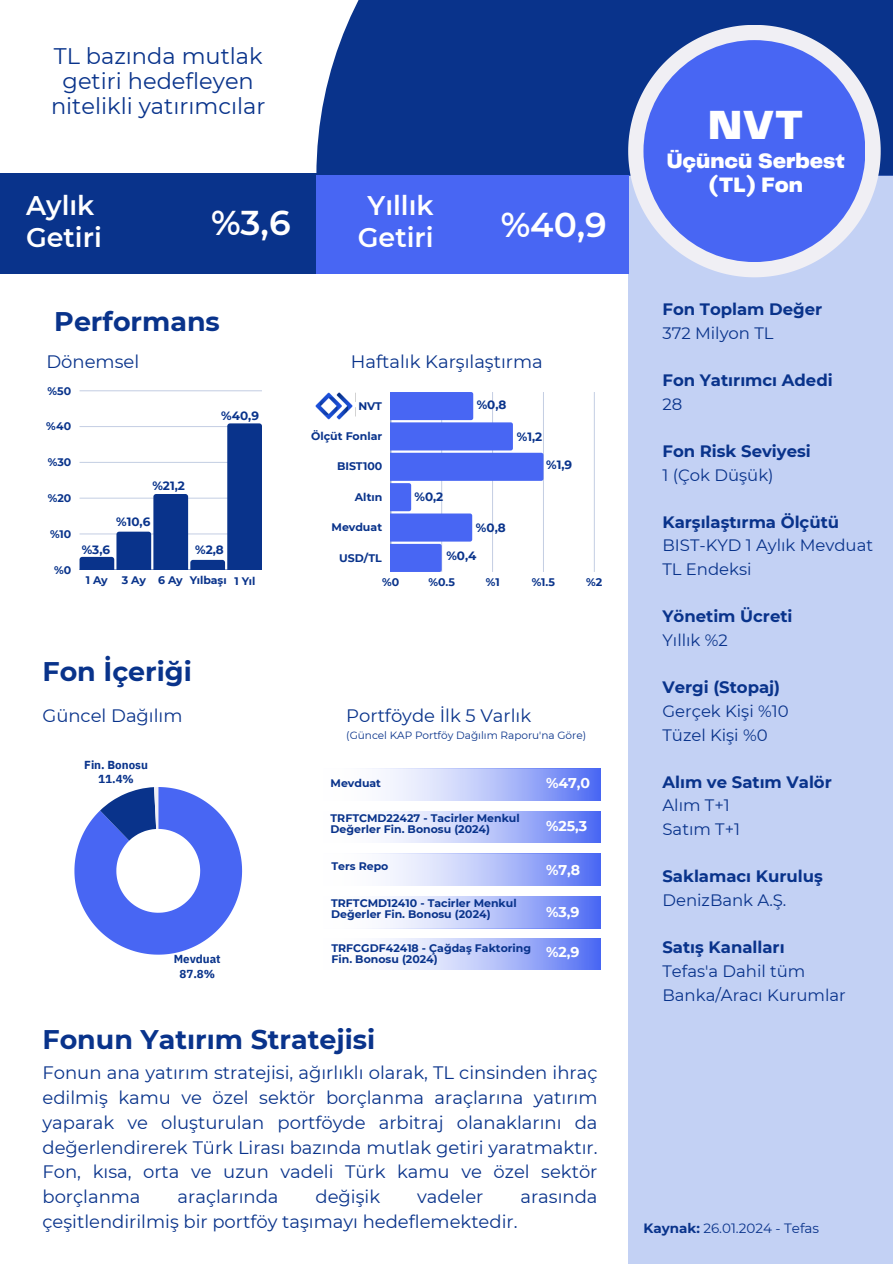
<style>
.page{position:relative;width:893px;height:1264px;background:#fff}
.page>*{position:absolute;margin:0;border:0;box-sizing:border-box;transform-origin:0 0}
.t1{font:900 42.3px "Telegraf";color:#fff}
.t2{font:600 34.35px "Montserrat";color:#fff}
.t3{font:700 26.85px "Montserrat";color:#09338b}
.t4{font:600 26.85px/31.5px "Montserrat";color:#fff}
.t5{font:22.5px/24.8px "Montserrat";color:#09338b;text-align:center}
.t6{font:900 21.75px/23.5px "Telegraf";color:#fff;text-align:center}
.t7{font:18px/24.8px "Montserrat";color:#09338b;text-align:justify}
.t8{font:700 16.5px/23.7px "Montserrat";color:#09338b}
.t9{font:16.5px/23.7px "Montserrat";color:#09338b}
.t10{font:700 14.1px "Montserrat";color:#fff}
.t11{font:13.5px "Montserrat";color:#09338b}
.t12{font:700 12px "Montserrat";color:#09338b}
.t13{font:700 11.55px/14.1px "IBM Plex Sans";color:#09338b;text-align:center}
.t14{font:700 10.95px/10.9px "Montserrat";color:#09338b}
.t15{font:10.5px "Montserrat";color:#09338b}
.s1{font-weight:400}
.s2{font-weight:700}
</style>
<div class="page">
<div style="left:316px;top:0;width:576px;height:176px;background:#09338b"></div>
<div style="left:628px;top:176px;width:264px;height:1087px;background:#c3d1f4"></div>
<svg style="left:628px;top:25px;width:252px;height:252px"></svg>
<div style="left:643px;top:40px;width:222px;height:222px;background:#4866f3;border-radius:50%"></div>
<div style="left:0;top:174px;width:316px;height:100px;background:#09338b"></div>
<div style="left:316px;top:176px;width:312px;height:98px;background:#4866f3"></div>
<hr style="left:79px;top:390px;width:183px;height:1px;background:#09338b">
<hr style="left:79px;top:569px;width:183px;height:1px;background:#09338b">
<svg style="left:79px;top:423px;width:183px;height:146px"></svg>
<svg style="left:386px;top:811px;width:214px;height:31px;background:#b0bdf9"></svg>
<svg style="left:368px;top:853px;width:232px;height:32px"></svg>
<svg style="left:386px;top:896px;width:214px;height:32px;background:#b0bdf9"></svg>
<svg style="left:386px;top:938px;width:214px;height:31px;background:#b0bdf9"></svg>
<svg style="left:386px;top:769px;width:214px;height:31px;background:#b0bdf9"></svg>
<hr style="left:543px;top:392px;width:1px;height:180px;background:#09338b">
<hr style="left:594px;top:392px;width:1px;height:180px;background:#09338b">
<hr style="left:390px;top:392px;width:1px;height:180px;background:#09338b">
<svg style="left:391px;top:392px;width:152px;height:180px"></svg>
<img style="left:315px;top:392px;width:38px;height:27px">
<svg style="left:74px;top:787px;width:168px;height:167px"></svg>
<p class="t5" style="left:51px;top:44px;width:216px">TL bazında mutlak getiri hedefleyen nitelikli yatırımcılar</p>
<h5 class="t4" style="left:26px;top:190px;width:77px">Aylık<br>Getiri</h5>
<h5 class="t4" style="left:358px;top:190px;width:77px;text-align:center">Yıllık<br>Getiri</h5>
<h5 class="t2" style="left:211px;top:202px;width:81px">%3,6</h5>
<p class="t2" style="left:500px;top:204px;width:108px">%40,9</p>
<h5 class="t3" style="left:54px;top:305px;width:167px">Performans</h5>
<h5 class="t7" style="left:46px;top:349px;width:94px">Dönemsel</h5>
<h5 class="t7" style="left:351px;top:349px;width:193px">Haftalık Karşılaştırma</h5>
<p class="t14" style="left:47px;top:385px;width:25px">%50</p>
<p class="t14" style="left:46px;top:421px;width:26px">%40</p>
<p class="t12" style="left:221px;top:408px;width:39px">%40,9</p>
<p class="t14" style="left:48px;top:457px;width:25px">%30</p>
<p class="t14" style="left:48px;top:492px;width:25px">%20</p>
<p class="t14" style="left:50px;top:528px;width:23px">%10</p>
<p class="t14" style="left:54px;top:564px;width:19px">%0</p>
<p class="t12" style="left:152px;top:478px;width:34px">%21,2</p>
<p class="t12" style="left:116px;top:514px;width:36px">%10,6</p>
<p class="t12" style="left:82px;top:542px;width:30px">%3,6</p>
<p class="t12" style="left:195px;top:542px;width:30px">%2,8</p>
<p class="t14" style="left:86px;top:574px;width:24px">1 Ay</p>
<p class="t14" style="left:122px;top:574px;width:135px">3 Ay 6 Ay Yılbaşı 1 Yıl</p>
<p class="t14" style="left:358px;top:400px;width:25px">NVT</p>
<p class="t14" style="left:311px;top:430px;width:73px">Ölçüt Fonlar</p>
<p class="t14" style="left:337px;top:461px;width:47px">BIST100</p>
<p class="t14" style="left:354px;top:491px;width:29px">Altın</p>
<p class="t14" style="left:331px;top:522px;width:52px">Mevduat</p>
<p class="t14" style="left:339px;top:552px;width:44px">USD/TL</p>
<p class="t12" style="left:414px;top:489px;width:30px">%0,2</p>
<p class="t12" style="left:476px;top:397px;width:31px">%0,8</p>
<h6 class="t12" style="left:476px;top:520px;width:31px">%0,8</h6>
<p class="t12" style="left:446px;top:548px;width:32px">%0,4</p>
<h6 class="t12" style="left:517px;top:429px;width:27px">%1,2</h6>
<p class="t12" style="left:546px;top:457px;width:28px">%1,9</p>
<p class="t14" style="left:382px;top:576px;width:19px">%0</p>
<p class="t14" style="left:428px;top:576px;width:28px">%0.5</p>
<p class="t14" style="left:486px;top:576px;width:15px">%1</p>
<p class="t14" style="left:532px;top:576px;width:25px">%1.5</p>
<p class="t14" style="left:586px;top:576px;width:18px">%2</p>
<h5 class="t3" style="left:42px;top:654px;width:151px">Fon İçeriği</h5>
<h5 class="t7" style="left:42px;top:702px;width:142px">Güncel Dağılım</h5>
<p class="t7" style="left:346px;top:703px;width:186px">Portföyde İlk 5 Varlık</p>
<h2 class="t15" style="left:346px;top:728px;width:241px">(Güncel KAP Portföy Dağılım Raporu'na Göre)</h2>
<p class="t13" style="left:84px;top:758px;width:65px">Fin. Bonosu<br>11.4%</p>
<p class="t13" style="left:174px;top:952px;width:48px">Mevduat<br>87.8%</p>
<p class="t14" style="left:330px;top:777px;width:52px">Mevduat</p>
<h2 class="t14" style="left:330px;top:812px;width:191px">TRFTCMD22427 - Tacirler Menkul<br>Değerler Fin. Bonosu (2024)</h2>
<h5 class="t10" style="left:546px;top:774px;width:46px">%47,0</h5>
<p class="t10" style="left:546px;top:817px;width:43px">%25,3</p>
<p class="t14" style="left:331px;top:860px;width:58px">Ters Repo</p>
<h6 class="t10" style="left:546px;top:860px;width:36px">%7,8</h6>
<p class="t14" style="left:331px;top:897px;width:187px">TRFTCMD12410 - Tacirler Menkul<br>Değerler Fin. Bonosu (2024)</p>
<p class="t14" style="left:331px;top:943px;width:201px">TRFCGDF42418 - Çağdaş Faktoring<br>Fin. Bonosu (2024)</p>
<h5 class="t10" style="left:546px;top:897px;width:32px">%1.3</h5>
<h5 class="t10" style="left:558px;top:944px;width:32px">45.2</h5>
<p class="t10" style="left:546px;top:903px;width:35px">%3,9</p>
<p class="t10" style="left:546px;top:943px;width:35px">%2,9</p>
<p class="t3" style="left:42px;top:1023px;width:334px">Fonun Yatırım Stratejisi</p>
<p class="t7" style="left:42px;top:1060px;width:556px">Fonun ana yatırım stratejisi, ağırlıklı olarak, TL cinsinden ihraç edilmiş kamu ve özel sektör borçlanma araçlarına yatırım yaparak ve oluşturulan portföyde arbitraj olanaklarını da değerlendirerek Türk Lirası bazında mutlak getiri yaratmaktır.<br>Fon, kısa, orta ve uzun vadeli Türk kamu ve özel sektör borçlanma</p>
<p class="t7" style="left:177px;top:1184px;width:102px">araçlarında</p>
<p class="t7" style="left:315px;top:1184px;width:66px">değişik</p>
<p class="t7" style="left:417px;top:1184px;width:68px">vadeler</p>
<p class="t7" style="left:520px;top:1184px;width:78px">arasında</p>
<p class="t7" style="left:42px;top:1208px;width:476px">çeşitlendirilmiş bir portföy taşımayı hedeflemektedir.</p>
<p class="t1" style="left:708px;top:107px;width:97px">NVT</p>
<p class="t6" style="left:666px;top:150px;width:180px">Üçüncü Serbest (TL) Fon</p>
<p class="t8" style="left:662px;top:297px;width:161px">Fon Toplam Değer<br><span class="s1">372 Milyon TL</span></p>
<h3 class="t8" style="left:662px;top:368px;width:172px">Fon Yatırımcı Adedi<br><span class="s1">28</span></h3>
<h4 class="t8" style="left:662px;top:439px;width:150px">Fon Risk Seviyesi<br><span class="s1">1 (Çok Düşük)</span></h4>
<h2 class="t9" style="left:662px;top:510px;width:212px"><span class="s2">Karşılaştırma Ölçütü<br></span>BIST-KYD 1 Aylık Mevduat<br>TL Endeksi</h2>
<h1 class="t8" style="left:662px;top:604px;width:132px">Yönetim Ücreti<br><span class="s1">Yıllık %2</span></h1>
<h2 class="t9" style="left:662px;top:675px;width:128px"><span class="s2">Vergi (Stopaj)<br></span>Gerçek Kişi %10<br>Tüzel Kişi %0</h2>
<h1 class="t8" style="left:662px;top:770px;width:171px">Alım ve Satım Valör<br><span class="s1">Alım T+1<br>Satım T+1</span></h1>
<p class="t8" style="left:662px;top:864px;width:162px">Saklamacı Kuruluş<br><span class="s1">DenizBank A.Ş.</span></p>
<h5 class="t9" style="left:662px;top:935px;width:185px"><span class="s2">Satış Kanalları<br></span>Tefas'a Dahil tüm<br>Banka/Aracı Kurumlar</h5>
<p class="t11" style="left:643px;top:1220px;width:177px"><span class="s2">Kaynak:</span> 26.01.2024 - Tefas</p>
</div>
